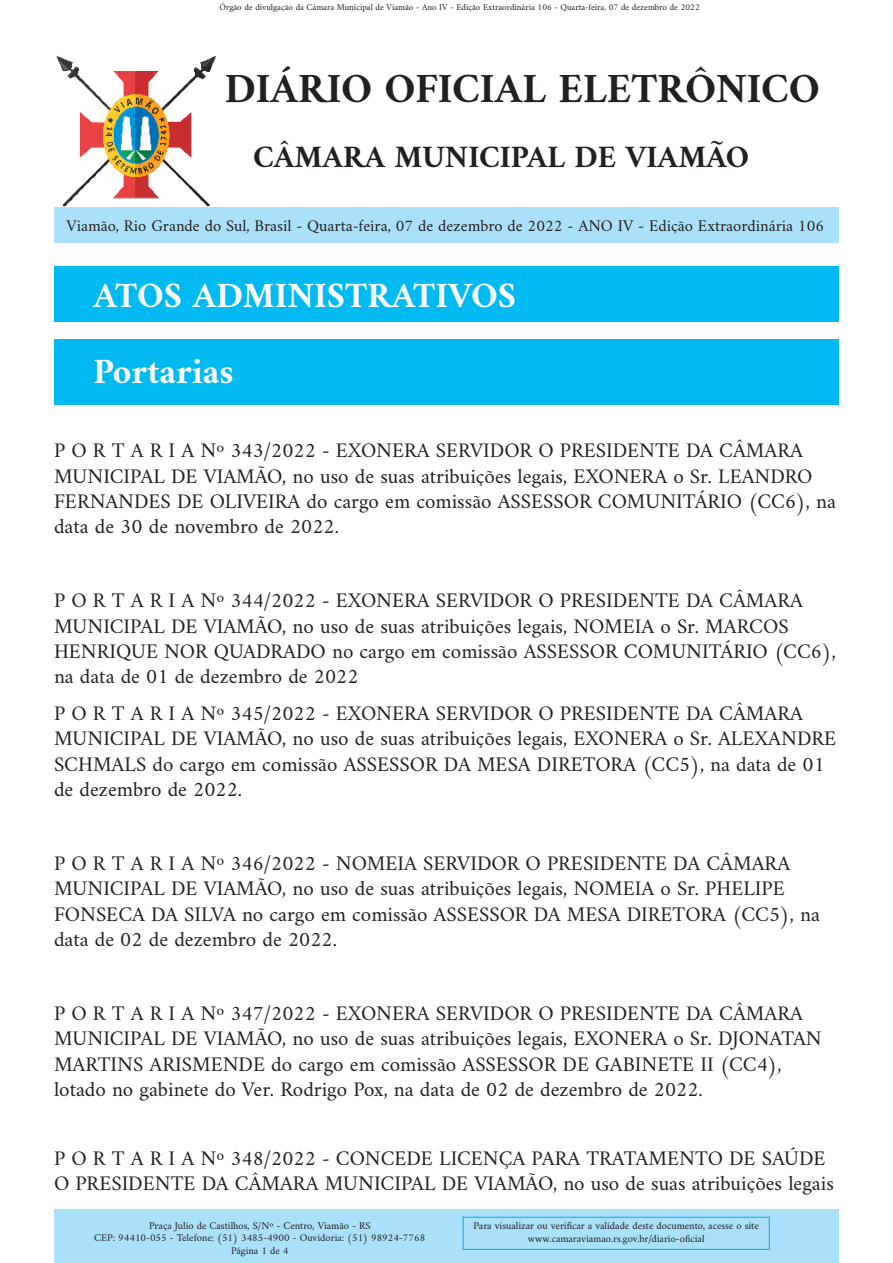
<style>
.page{position:relative;width:893px;height:1263px;background:#fff}
.page>*{position:absolute;margin:0;border:0;box-sizing:border-box;transform-origin:0 0}
.t1{font:700 42px "Amiri";color:#231f20}
.t2{font:700 36px "Amiri";color:#fafafa}
.t3{font:700 31.5px "Amiri";color:#231f20}
.t4{font:21px/25.2px "Amiri";color:#231f20}
.t5{font:16.5px "Amiri";color:#231f20}
.t6{font:10.5px "Amiri";color:#231f20}
.t7{font:9px "Amiri";color:#231f20}
</style>
<div class="page">
<div style="left:54px;top:207px;width:785px;height:36px;background:#aae0f9"></div>
<div style="left:54px;top:1209px;width:784px;height:53px;background:#aae0f9"></div>
<div style="left:463px;top:1217px;width:307px;height:33px;border:1px solid #00aeef"></div>
<div style="left:54px;top:266px;width:785px;height:56px;background:#00baf1"></div>
<div style="left:54px;top:339px;width:785px;height:65px;background:#00baf1"></div>
<img style="left:56px;top:55px;width:160px;height:152px">
<p class="t7" style="left:219px;top:2px;width:482px">Órgão de divulgação da Câmara Municipal de Viamão - Ano IV - Edição Extraordinária 106 - Quarta-feira, 07 de dezembro de 2022</p>
<p class="t1" style="left:225px;top:63px;width:597px">DIÁRIO OFICIAL ELETRÔNICO</p>
<p class="t3" style="left:253px;top:138px;width:498px">CÂMARA MUNICIPAL DE VIAMÃO</p>
<p class="t5" style="left:67px;top:216px;width:759px">Viamão, Rio Grande do Sul, Brasil - Quarta-feira, 07 de dezembro de 2022 - ANO IV - Edição Extraordinária 106</p>
<p class="t2" style="left:94px;top:273px;width:424px">ATOS ADMINISTRATIVOS</p>
<p class="t2" style="left:94px;top:350px;width:142px">Portarias</p>
<p class="t4" style="left:54px;top:437px;width:783px">P O R T A R I A Nº 343/2022 - EXONERA SERVIDOR O PRESIDENTE DA CÂMARA MUNICIPAL DE VIAMÃO, no uso de suas atribuições legais, EXONERA o Sr. LEANDRO FERNANDES DE OLIVEIRA do cargo em comissão ASSESSOR COMUNITÁRIO (CC6), na data de 30 de novembro de 2022.</p>
<p class="t4" style="left:54px;top:587px;width:783px">P O R T A R I A Nº 344/2022 - EXONERA SERVIDOR O PRESIDENTE DA CÂMARA MUNICIPAL DE VIAMÃO, no uso de suas atribuições legais, NOMEIA o Sr. MARCOS HENRIQUE NOR QUADRADO no cargo em comissão ASSESSOR COMUNITÁRIO (CC6), na data de 01 de dezembro de 2022</p>
<p class="t4" style="left:54px;top:700px;width:784px">P O R T A R I A Nº 345/2022 - EXONERA SERVIDOR O PRESIDENTE DA CÂMARA MUNICIPAL DE VIAMÃO, no uso de suas atribuições legais, EXONERA o Sr. ALEXANDRE SCHMALS do cargo em comissão ASSESSOR DA MESA DIRETORA (CC5), na data de 01 de dezembro de 2022.</p>
<p class="t4" style="left:54px;top:850px;width:767px">P O R T A R I A Nº 346/2022 - NOMEIA SERVIDOR O PRESIDENTE DA CÂMARA MUNICIPAL DE VIAMÃO, no uso de suas atribuições legais, NOMEIA o Sr. PHELIPE FONSECA DA SILVA no cargo em comissão ASSESSOR DA MESA DIRETORA (CC5), na data de 02 de dezembro de 2022.</p>
<p class="t4" style="left:54px;top:1000px;width:769px">P O R T A R I A Nº 347/2022 - EXONERA SERVIDOR O PRESIDENTE DA CÂMARA MUNICIPAL DE VIAMÃO, no uso de suas atribuições legais, EXONERA o Sr. DJONATAN MARTINS ARISMENDE do cargo em comissão ASSESSOR DE GABINETE II (CC4), lotado no gabinete do Ver. Rodrigo Pox, na data de 02 de dezembro de 2022.</p>
<p class="t4" style="left:54px;top:1145px;width:781px">P O R T A R I A Nº 348/2022 - CONCEDE LICENÇA PARA TRATAMENTO DE SAÚDE<br>O PRESIDENTE DA CÂMARA MUNICIPAL DE VIAMÃO, no uso de suas atribuições legais</p>
<p class="t6" style="left:149px;top:1219px;width:223px">Praça Julio de Castilhos, S/Nº - Centro, Viamão - RS</p>
<p class="t6" style="left:94px;top:1231px;width:332px">CEP: 94410-055 - Telefone: (51) 3485-4900 - Ouvidoria: (51) 98924-7768</p>
<p class="t6" style="left:231px;top:1244px;width:59px">Página 1 de 4</p>
<p class="t6" style="left:473px;top:1219px;width:287px">Para visualizar ou verificar a validade deste documento, acesse o site</p>
<p class="t6" style="left:528px;top:1232px;width:178px">www.camaraviamao.rs.gov.br/diario-oficial</p>
</div>
